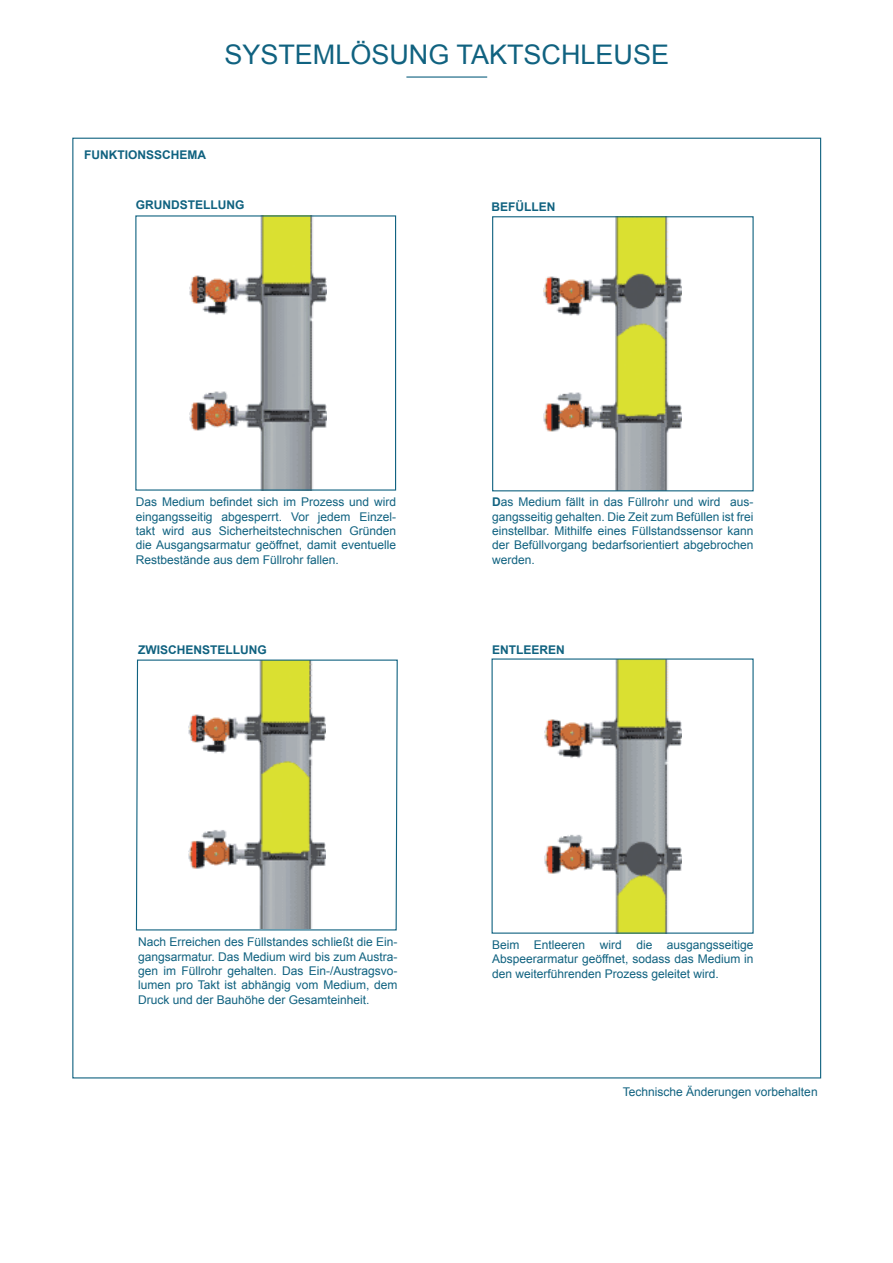
<style>
.page{position:relative;width:893px;height:1263px;background:#fff}
.page>*{position:absolute;margin:0;border:0;box-sizing:border-box;transform-origin:0 0}
.t1{font:27px "Arial";color:#106280}
.t2{font:12px/14.4px "Arial";color:#106280;text-align:justify}
.t3{font:700 12px "Arial";color:#106280}
.s1{font-weight:700}
</style>
<div class="page">
<hr style="left:406px;top:76px;width:81px;height:2px;background:#106280">
<img style="left:189px;top:217px;width:137px;height:272px">
<div style="left:135px;top:215px;width:261px;height:276px;border:1px solid #106280"></div>
<img style="left:544px;top:218px;width:137px;height:271px">
<div style="left:492px;top:216px;width:262px;height:275px;border:1px solid #106280"></div>
<svg style="left:135px;top:659px;width:263px;height:272px"></svg>
<img style="left:544px;top:660px;width:137px;height:272px">
<h1 class="t1" style="left:224px;top:37px;width:446px">SYSTEMLÖSUNG TAKTSCHLEUSE</h1>
<p class="t3" style="left:84px;top:147px;width:123px">FUNKTIONSSCHEMA</p>
<p class="t3" style="left:136px;top:197px;width:110px">GRUNDSTELLUNG</p>
<p class="t3" style="left:492px;top:199px;width:65px">BEFÜLLEN</p>
<p class="t2" style="left:136px;top:495px;width:262px">Das Medium befindet sich im Prozess und wird eingangsseitig abgesperrt. Vor jedem Einzel&shy;takt wird aus Sicherheitstechnischen Gründen die Ausgangsarmatur geöffnet, damit eventuelle Restbestände aus dem Füllrohr fallen.</p>
<p class="t2" style="left:492px;top:495px;width:263px"><span class="s1">D</span>as Medium fällt in das Füllrohr und wird aus&shy;gangsseitig gehalten. Die Zeit zum Befüllen ist frei einstellbar. Mithilfe eines Füllstandssensor kann der Befüllvorgang bedarfsorientiert abgebrochen werden.</p>
<p class="t3" style="left:138px;top:642px;width:130px">ZWISCHENSTELLUNG</p>
<p class="t3" style="left:492px;top:642px;width:74px">ENTLEEREN</p>
<p class="t2" style="left:138px;top:935px;width:261px">Nach Erreichen des Füllstandes schließt die Ein&shy;gangsarmatur. Das Medium wird bis zum Austra&shy;gen im Füllrohr gehalten. Das Ein-/Austragsvo&shy;lumen pro Takt ist abhängig vom Medium, dem Druck und der Bauhöhe der Gesamteinheit.</p>
<p class="t2" style="left:492px;top:938px;width:263px">Beim Entleeren wird die ausgangsseitige Abspeerarmatur geöffnet, sodass das Medium in den weiterführenden Prozess geleitet wird.</p>
<p class="t2" style="left:623px;top:1085px;width:196px">Technische Änderungen vorbehalten</p>
</div>
